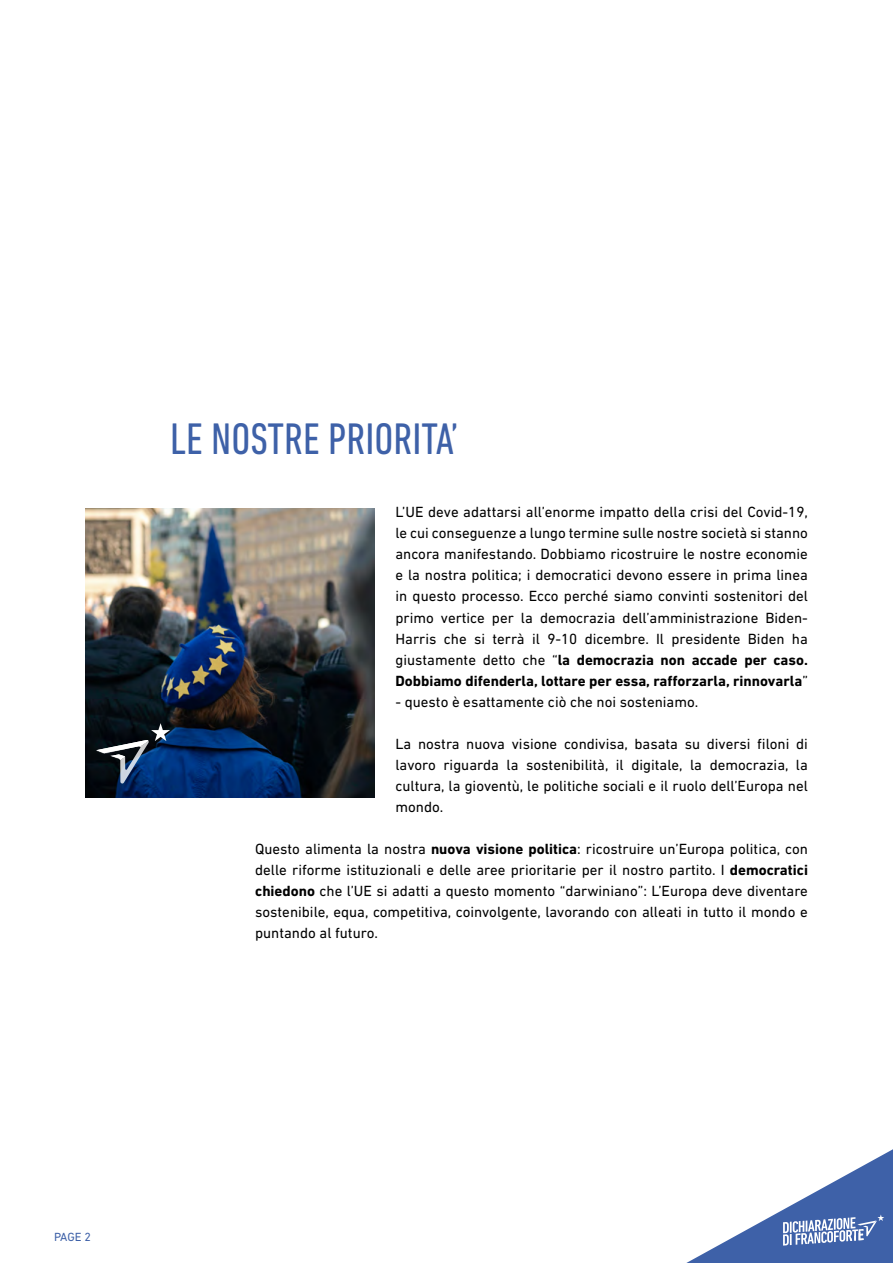
<style>
.page{position:relative;width:893px;height:1263px;background:#fff}
.page>*{position:absolute;margin:0;border:0;box-sizing:border-box;transform-origin:0 0}
.t1{font:condensed 45px "DIN Next LT Pro";color:#3e61a8}
.t2{font:15px/21px "DIN Next LT Pro";color:#000;text-align:justify}
.t3{font:12px "DIN Next LT Pro";color:#3e61a8}
.s1{font-weight:700}
</style>
<div class="page">
<svg style="left:686px;top:1149px;width:207px;height:114px"></svg>
<img style="left:85px;top:508px;width:289px;height:289px">
<svg style="left:96px;top:723px;width:74px;height:60px;background:#253a53"></svg>
<h1 class="t1" style="left:170px;top:414px;width:289px">LE NOSTRE PRIORITA’</h1>
<p class="t2" style="left:395px;top:502px;width:414px">L’UE deve adattarsi all’enorme impatto della crisi del Covid-19, le cui conseguenze a lungo termine sulle nostre società si stanno ancora manifestando. Dobbiamo ricostruire le nostre economie e la nostra politica; i democratici devono essere in prima linea in questo processo. Ecco perché siamo convinti sostenitori del primo vertice per la democrazia dell’amministrazione Biden-Harris che si terrà il 9-10 dicembre. Il presidente Biden ha giustamente detto che “<span class="s1">la democrazia non accade per caso.<br>Dobbiamo difenderla, lottare per essa, rafforzarla, rinnovarla</span>”</p>
<p class="t2" style="left:395px;top:691px;width:304px">- questo è esattamente ciò che noi sosteniamo.</p>
<p class="t2" style="left:395px;top:733px;width:414px">La nostra nuova visione condivisa, basata su diversi filoni di lavoro riguarda la sostenibilità, il digitale, la democrazia, la cultura, la gioventù, le politiche sociali e il ruolo dell’Europa nel mondo.</p>
<p class="t2" style="left:255px;top:838px;width:554px">Questo alimenta la nostra <span class="s1">nuova visione politica</span>: ricostruire un’Europa politica, con delle riforme istituzionali e delle aree prioritarie per il nostro partito. I <span class="s1">democratici chiedono</span> che l’UE si adatti a questo momento “darwiniano”: L’Europa deve diventare sostenibile, equa, competitiva, coinvolgente, lavorando con alleati in tutto il mondo e puntando al futuro.</p>
<p class="t3" style="left:54px;top:1230px;width:38px">PAGE 2</p>
</div>
